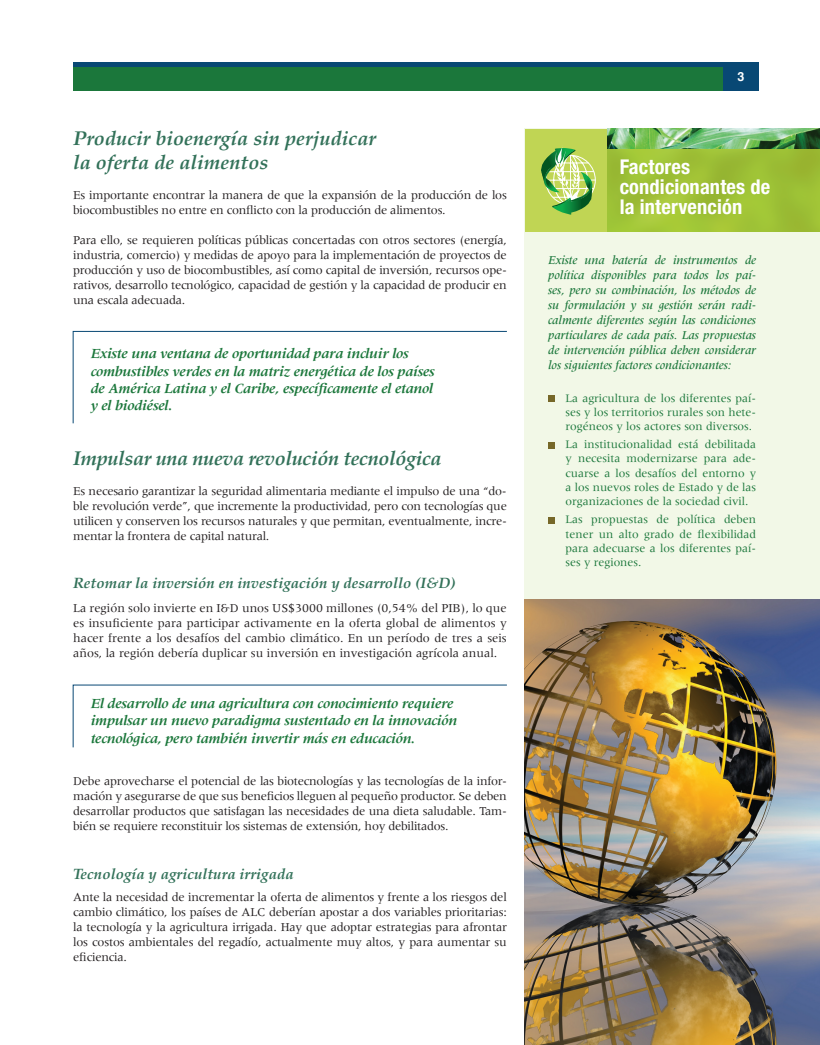
<style>
.page{position:relative;width:820px;height:1045px;background:#fff}
.page>*{position:absolute;margin:0;border:0;box-sizing:border-box;transform-origin:0 0}
.t1{font:700 condensed 20.38px/20px "Helvetica Neue";letter-spacing:.01em;color:#fff}
.t2{font:italic 700 20px/24px "Palatino";color:#327159}
.t3{font:italic 700 20px "Palatino";letter-spacing:-.02em;color:#327159}
.t4{font:italic 700 15px "Palatino";color:#327159}
.t5{font:italic 700 14.38px/17.2px "Meridien";letter-spacing:-.015em;color:#1b773b}
.t6{font:12.5px/15px "Meridien";letter-spacing:-.02em;color:#231f20;text-align:justify}
.t7{font:italic 500 12.5px/15px "Meridien";color:#1b773b;text-align:justify}
.t8{font:700 12.5px "Helvetica";color:#fff}
.t9{font:11.88px/14.2px "Meridien";color:#1b773b;text-align:justify}
</style>
<div class="page">
<div style="left:73px;top:62px;width:685px;height:29px;background:#1b773b"></div>
<div style="left:73px;top:62px;width:672px;height:5px;background:#084874"></div>
<div style="left:723px;top:62px;width:35px;height:29px;background:#084874"></div>
<img style="left:524px;top:599px;width:295px;height:445px">
<div style="left:524px;top:128px;width:295px;height:470px;background:#f2f8e7"></div>
<div style="left:524px;top:129px;width:85px;height:102px;background:#c0d554"></div>
<img style="left:607px;top:128px;width:212px;height:21px">
<svg style="left:548px;top:395px;width:5px;height:6px"></svg>
<svg style="left:548px;top:442px;width:5px;height:6px"></svg>
<svg style="left:548px;top:517px;width:5px;height:6px"></svg>
<div style="left:607px;top:149px;width:212px;height:82px;background:#9dc036"></div>
<svg style="left:541px;top:147px;width:54px;height:67px"></svg>
<svg style="left:72px;top:330px;width:435px;height:94px"></svg>
<svg style="left:72px;top:684px;width:435px;height:63px"></svg>
<h2 class="t2" style="left:73px;top:127px;width:304px">Producir bioenergía sin perjudicar la oferta de alimentos</h2>
<p class="t6" style="left:73px;top:188px;width:435px">Es importante encontrar la manera de que la expansión de la producción de los biocombustibles no entre en conflicto con la producción de alimentos.</p>
<p class="t6" style="left:73px;top:233px;width:435px">Para ello, se requieren políticas públicas concertadas con otros sectores (energía, industria, comercio) y medidas de apoyo para la implementación de proyectos de producción y uso de biocombustibles, así como capital de inversión, recursos ope&shy;rativos, desarrollo tecnológico, capacidad de gestión y la capacidad de producir en una escala adecuada.</p>
<p class="t5" style="left:91px;top:345px;width:345px">Existe una ventana de oportunidad para incluir los combustibles verdes en la matriz energética de los países de América Latina y el Caribe, específicamente el etanol y el biodiésel.</p>
<h2 class="t3" style="left:73px;top:446px;width:370px">Impulsar una nueva revolución tecnológica</h2>
<p class="t6" style="left:73px;top:483px;width:435px">Es necesario garantizar la seguridad alimentaria mediante el impulso de una “do&shy;ble revolución verde”, que incremente la productividad, pero con tecnologías que utilicen y conserven los recursos naturales y que permitan, eventualmente, incre&shy;mentar la frontera de capital natural.</p>
<p class="t4" style="left:73px;top:574px;width:383px">Retomar la inversión en investigación y desarrollo (I&amp;D)</p>
<p class="t6" style="left:73px;top:600px;width:435px">La región solo invierte en I&amp;D unos US$3000 millones (0,54% del PIB), lo que es insuficiente para participar activamente en la oferta global de alimentos y hacer frente a los desafíos del cambio climático. En un período de tres a seis años, la región debería duplicar su inversión en investigación agrícola anual.</p>
<p class="t5" style="left:91px;top:694px;width:368px">El desarrollo de una agricultura con conocimiento requiere impulsar un nuevo paradigma sustentado en la innovación tecnológica, pero también invertir más en educación.</p>
<p class="t6" style="left:73px;top:773px;width:435px">Debe aprovecharse el potencial de las biotecnologías y las tecnologías de la infor&shy;mación y asegurarse de que sus beneficios lleguen al pequeño productor. Se deben desarrollar productos que satisfagan las necesidades de una dieta saludable. Tam&shy;bién se requiere reconstituir los sistemas de extensión, hoy debilitados.</p>
<p class="t4" style="left:73px;top:864px;width:222px">Tecnología y agricultura irrigada</p>
<p class="t6" style="left:73px;top:889px;width:435px">Ante la necesidad de incrementar la oferta de alimentos y frente a los riesgos del cambio climático, los países de ALC deberían apostar a dos variables prioritarias: la tecnología y la agricultura irrigada. Hay que adoptar estrategias para afrontar los costos ambientales del regadío, actualmente muy altos, y para aumentar su eficiencia.</p>
<p class="t8" style="left:737px;top:65px;width:8px">3</p>
<h1 class="t1" style="left:619px;top:156px;width:152px">Factores condicionantes de la intervención</h1>
<p class="t7" style="left:547px;top:252px;width:209px">Existe una batería de instrumentos de política disponibles para todos los paí&shy;ses, pero su combinación, los métodos de su formulación y su gestión serán radi&shy;calmente diferentes según las condiciones particulares de cada país. Las propuestas de intervención pública deben considerar los siguientes factores condicionantes:</p>
<p class="t9" style="left:565px;top:390px;width:192px">La agricultura de los diferentes paí&shy;ses y los territorios rurales son hete&shy;rogéneos y los actores son diversos.</p>
<p class="t9" style="left:565px;top:437px;width:192px">La institucionalidad está debilitada y necesita modernizarse para ade&shy;cuarse a los desafíos del entorno y a los nuevos roles de Estado y de las organizaciones de la sociedad civil.</p>
<p class="t9" style="left:565px;top:512px;width:192px">Las propuestas de política deben tener un alto grado de flexibilidad para adecuarse a los diferentes paí&shy;ses y regiones.</p>
</div>
